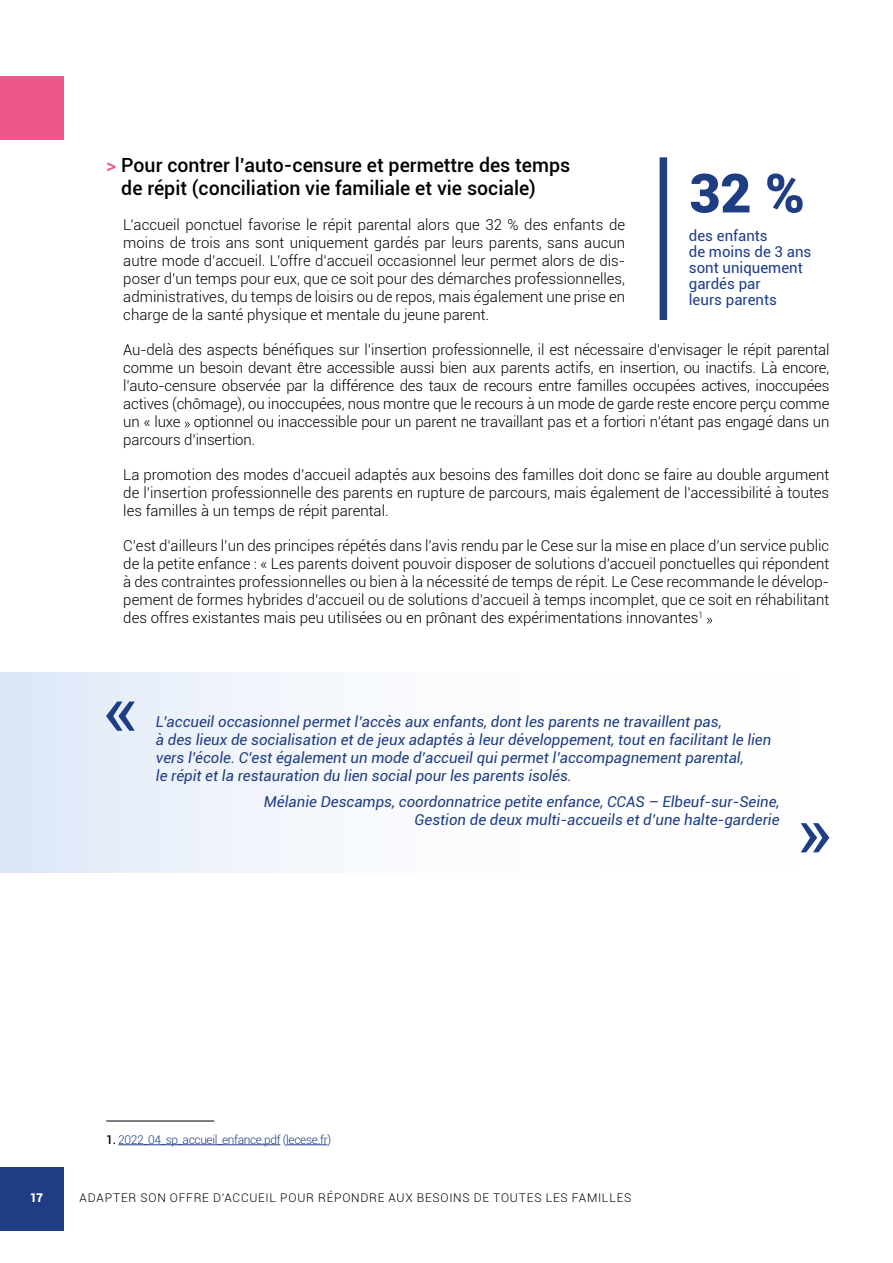
<style>
.page{position:relative;width:893px;height:1263px;background:#fff}
.page>*{position:absolute;margin:0;border:0;box-sizing:border-box;transform-origin:0 0}
.t1{font:900 54px "Roboto";color:#1e3d82}
.t2{font:500 19.5px/23.4px "Roboto";color:#000}
.t3{font:300 15px/18px "Roboto";color:#000;text-align:justify}
.t4{font:italic 15px/18px "Roboto";color:#1e3d82}
.t5{font:15px/16.2px "Roboto";color:#1e3d82}
.t6{font:300 12px "Roboto";letter-spacing:.065em;color:#000}
.t7{font:300 12px "Roboto";letter-spacing:-.03em;color:#1e3d82}
.t8{font:900 12px "Roboto";color:#fff}
.s1{color:#eb5889}
.s2{font-weight:500;color:#000}
</style>
<div class="page">
<div style="left:0;top:1167px;width:64px;height:64px;background:#1e3d82"></div>
<svg style="left:184px;top:422px;width:6px;height:5px"></svg>
<svg style="left:707px;top:618px;width:5px;height:5px"></svg>
<hr style="left:106px;top:1121px;width:108px;height:1px;background:#000">
<hr style="left:118px;top:1144px;width:162px;height:1px;background:#1e3d82">
<hr style="left:286px;top:1144px;width:41px;height:1px;background:#1e3d82">
<div style="left:0;top:672px;width:893px;height:200px;background:linear-gradient(to right,#e5edf9,#fff)"></div>
<svg style="left:106px;top:701px;width:29px;height:30px"></svg>
<svg style="left:801px;top:823px;width:28px;height:29px"></svg>
<div style="left:660px;top:157px;width:7px;height:163px;background:#1e3d82"></div>
<div style="left:0;top:76px;width:64px;height:64px;background:#eb5889"></div>
<h2 class="t2" style="left:121px;top:153px;width:450px;text-indent:-15px"><span class="s1">&gt;</span> Pour contrer l’auto-censure et permettre des temps de répit (conciliation vie familiale et vie sociale)</h2>
<p class="t3" style="left:123px;top:216px;width:503px">L’accueil ponctuel favorise le répit parental alors que 32 % des enfants de moins de trois ans sont uniquement gardés par leurs parents, sans aucun autre mode d’accueil. L’offre d’accueil occasionnel leur permet alors de dis&shy;poser d’un temps pour eux, que ce soit pour des démarches professionnelles, administratives, du temps de loisirs ou de repos, mais également une prise en charge de la santé physique et mentale du jeune parent.</p>
<p class="t3" style="left:123px;top:341px;width:708px">Au-delà des aspects bénéfiques sur l’insertion professionnelle, il est nécessaire d’envisager le répit parental comme un besoin devant être accessible aussi bien aux parents actifs, en insertion, ou inactifs. Là encore, l’auto-censure observée par la différence des taux de recours entre familles occupées actives, inoccupées actives (chômage), ou inoccupées, nous montre que le recours à un mode de garde reste encore perçu comme un « luxe optionnel ou inaccessible pour un parent ne travaillant pas et a fortiori n’étant pas engagé dans un parcours d’insertion.</p>
<p class="t3" style="left:123px;top:466px;width:707px">La promotion des modes d’accueil adaptés aux besoins des familles doit donc se faire au double argument de l’insertion professionnelle des parents en rupture de parcours, mais également de l’accessibilité à toutes les familles à un temps de répit parental.</p>
<p class="t3" style="left:123px;top:537px;width:707px">C’est d’ailleurs l’un des principes répétés dans l’avis rendu par le Cese sur la mise en place d’un service public de la petite enfance : « Les parents doivent pouvoir disposer de solutions d’accueil ponctuelles qui répondent à des contraintes professionnelles ou bien à la nécessité de temps de répit. Le Cese recommande le dévelop&shy;pement de formes hybrides d’accueil ou de solutions d’accueil à temps incomplet, que ce soit en réhabilitant des offres existantes mais peu utilisées ou en prônant des expérimentations innovantes<sup>1</sup></p>
<h1 class="t1" style="left:689px;top:155px;width:118px">32 %</h1>
<p class="t5" style="left:689px;top:227px;width:124px">des enfants<br>de moins de 3 ans sont uniquement gardés par<br>leurs parents</p>
<p class="t4" style="left:156px;top:712px;width:617px">L’accueil occasionnel permet l’accès aux enfants, dont les parents ne travaillent pas,<br>à des lieux de socialisation et de jeux adaptés à leur développement, tout en facilitant le lien vers l’école. C’est également un mode d’accueil qui permet l’accompagnement parental,<br>le répit et la restauration du lien social pour les parents isolés.</p>
<p class="t4" style="left:264px;top:792px;width:517px;text-align:right">Mélanie Descamps, coordonnatrice petite enfance, CCAS – Elbeuf-sur-Seine,<br>Gestion de deux multi-accueils et d’une halte-garderie</p>
<p class="t7" style="left:106px;top:1131px;width:226px"><span class="s2">1.</span> 2022_04_sp_accueil_enfance.pdf (lecese.fr)</p>
<p class="t8" style="left:30px;top:1189px;width:15px">17</p>
<p class="t6" style="left:80px;top:1189px;width:553px">ADAPTER SON OFFRE D’ACCUEIL POUR RÉPONDRE AUX BESOINS DE TOUTES LES FAMILLES</p>
</div>
